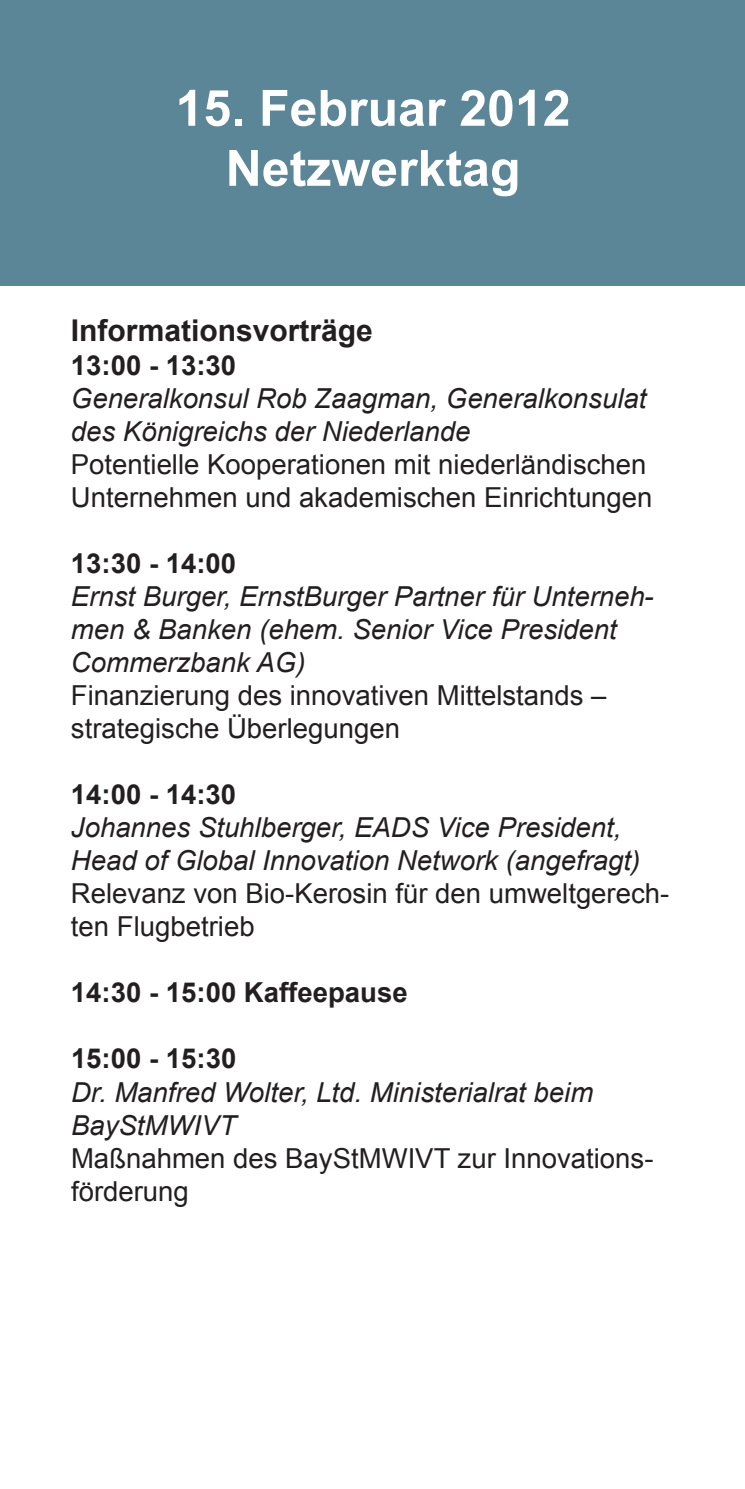
<style>
.page{position:relative;width:745px;height:1489px;background:#fff}
.page>*{position:absolute;margin:0;border:0;box-sizing:border-box;transform-origin:0 0}
.t1{font:700 50px/60px "Arial";color:#fff;text-align:center}
.t2{font:700 30px "Arial";color:#231f20}
.t3{font:italic 27.5px/33px "Arial";color:#231f20}
.t4{font:27.5px/33px "Arial";color:#231f20}
.t5{font:700 27.5px "Arial";color:#231f20}
</style>
<div class="page">
<div style="left:0;top:0;width:744px;height:286px;background:#5a8697"></div>
<h1 class="t1" style="left:175px;top:78px;width:396px">15. Februar 2012<br>Netzwerktag</h1>
<p class="t2" style="left:71px;top:314px;width:303px">Informationsvorträge</p>
<p class="t5" style="left:71px;top:350px;width:167px">13:00 - 13:30</p>
<p class="t3" style="left:71px;top:382px;width:576px">Generalkonsul Rob Zaagman, Generalkonsulat des Königreichs der Niederlande</p>
<p class="t4" style="left:71px;top:448px;width:582px">Potentielle Kooperationen mit niederländischen<br>Unternehmen und akademischen Einrichtungen</p>
<p class="t5" style="left:71px;top:548px;width:167px">13:30 - 14:00</p>
<p class="t3" style="left:71px;top:580px;width:582px">Ernst Burger, ErnstBurger Partner für Unterneh&shy;men &amp; Banken (ehem. Senior Vice President<br>Commerzbank AG)</p>
<p class="t4" style="left:71px;top:679px;width:537px">Finanzierung des innovativen Mittelstands – strategische Überlegungen</p>
<p class="t5" style="left:71px;top:779px;width:167px">14:00 - 14:30</p>
<p class="t3" style="left:71px;top:811px;width:570px">Johannes Stuhlberger, EADS Vice President,<br>Head of Global Innovation Network (angefragt)</p>
<p class="t4" style="left:71px;top:877px;width:599px">Relevanz von Bio-Kerosin für den umweltgerech&shy;ten Flugbetrieb</p>
<p class="t5" style="left:71px;top:977px;width:338px">14:30 - 15:00 Kaffeepause</p>
<p class="t5" style="left:71px;top:1043px;width:167px">15:00 - 15:30</p>
<p class="t3" style="left:71px;top:1075px;width:523px">Dr. Manfred Wolter, Ltd. Ministerialrat beim<br>BayStMWIVT</p>
<p class="t4" style="left:71px;top:1141px;width:583px">Maßnahmen des BayStMWIVT zur Innovations&shy;förderung</p>
</div>
